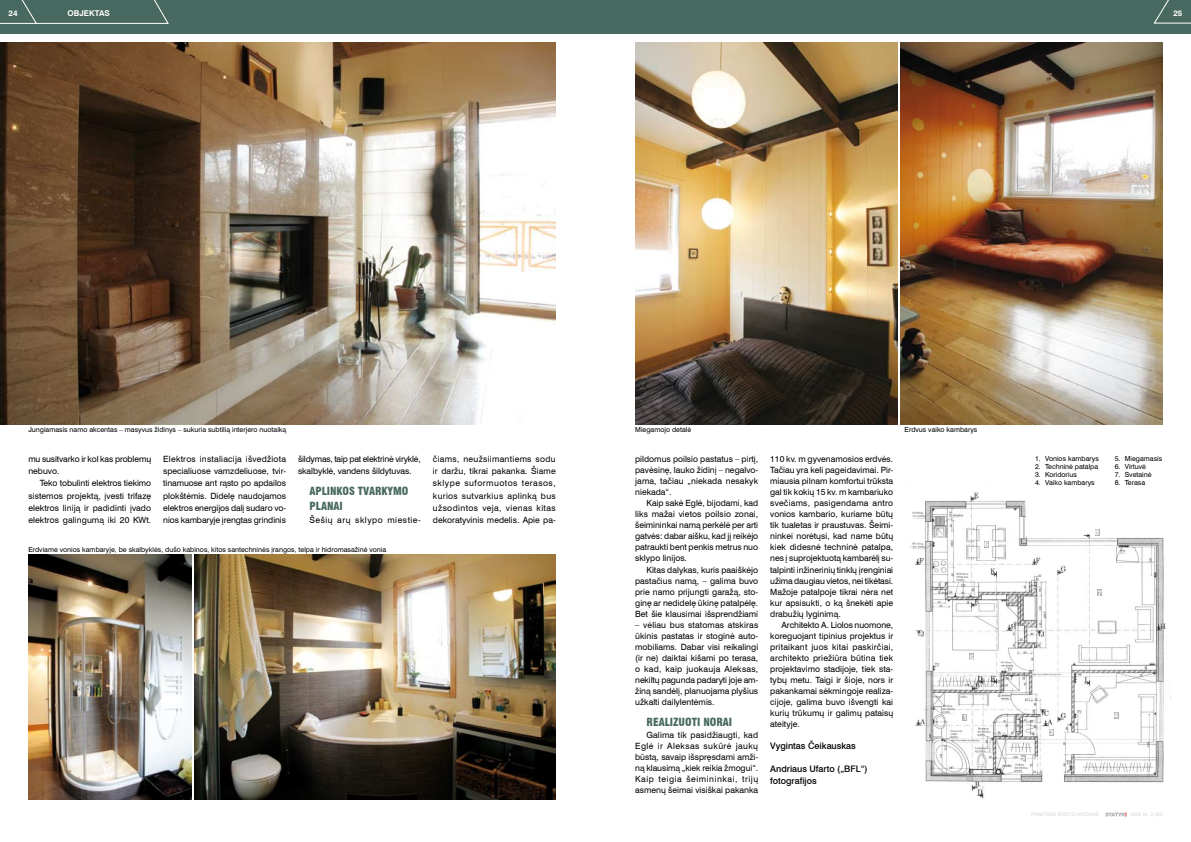
<style>
.page{position:relative;width:1191px;height:842px;background:#fff}
.page>*{position:absolute;margin:0;border:0;box-sizing:border-box;transform-origin:0 0}
.t1{font:11px/14.5px "MC Swiss Heavy Cond Bold";color:#486960}
.t2{font:500 9px/11.5px "MC Swiss";color:#000}
.t3{font:8.6px/11px "MC Swiss Roman";color:#000;text-align:justify}
.t4{font:8.6px/11.4px "MC Swiss Roman";letter-spacing:-.02em;color:#000}
.t5{font:8.6px "MC Swiss Roman";letter-spacing:.06em;color:#000}
.t6{font:8px "MC Swiss Medium Bold";color:#fff}
.t7{font:7px "MC Swiss Roman";color:#000}
.t8{font:5px "MC Swiss Roman";color:#dbd8d5}
.t9{font:5px "Helvetica LT";color:#dbd8d5}
.s1{font-family:"MC Swiss Roman"}
</style>
<div class="page">
<div style="left:0;top:0;width:595px;height:33px;background:#486960"></div>
<svg style="left:0;top:0;width:169px;height:24px"></svg>
<div style="left:595px;top:0;width:596px;height:33px;background:#486960"></div>
<svg style="left:1153px;top:0;width:38px;height:24px"></svg>
<svg style="left:1105px;top:812px;width:21px;height:4px"></svg>
<img style="left:28px;top:555px;width:164px;height:244px">
<img style="left:194px;top:555px;width:362px;height:244px">
<img style="left:910px;top:492px;width:261px;height:307px">
<img style="left:635px;top:43px;width:262px;height:382px">
<img style="left:900px;top:43px;width:262px;height:382px">
<img style="left:0;top:43px;width:556px;height:381px">
<svg style="left:962px;top:714px;width:5px;height:6px"></svg>
<svg style="left:1020px;top:755px;width:5px;height:7px"></svg>
<svg style="left:1049px;top:729px;width:4px;height:6px"></svg>
<svg style="left:1113px;top:712px;width:5px;height:6px"></svg>
<svg style="left:969px;top:653px;width:5px;height:6px"></svg>
<svg style="left:984px;top:541px;width:4px;height:6px"></svg>
<svg style="left:1097px;top:590px;width:5px;height:6px"></svg>
<svg style="left:1094px;top:529px;width:5px;height:6px"></svg>
<p class="t6" style="left:9px;top:8px;width:11px">24</p>
<p class="t6" style="left:67px;top:8px;width:44px">OBJEKTAS</p>
<p class="t6" style="left:1173px;top:8px;width:11px">25</p>
<p class="t7" style="left:28px;top:426px;width:259px">Jungiamasis namo akcentas – masyvus židinys – sukuria subtilią interjero nuotaiką</p>
<p class="t7" style="left:635px;top:426px;width:57px">Miegamojo detalė</p>
<p class="t7" style="left:904px;top:426px;width:74px">Erdvus vaiko kambarys</p>
<p class="t3" style="left:28px;top:453px;width:124px;line-height:12px">mu susitvarko ir kol kas problemų nebuvo.</p>
<p class="t3" style="left:28px;top:477px;width:124px;line-height:12px;text-indent:11px">Teko tobulinti elektros tiekimo sistemos projektą, įvesti trifazę elektros liniją ir padidinti įvado elektros galingumą iki 20 KWt.</p>
<p class="t3" style="left:163px;top:453px;width:124px;line-height:12px">Elektros instaliacija išvedžiota specialiuose vamzdeliuose, tvir&shy;tinamuose ant rąsto po apdailos plokštėmis. Didelę naudojamos elektros energijos dalį sudaro vo&shy;nios kambaryje įrengtas grindinis</p>
<p class="t4" style="left:298px;top:454px;width:124px">šildymas, taip pat elektrinė viryklė, skalbyklė, vandens šildytuvas.</p>
<p class="t1" style="left:309px;top:484px;width:101px">APLINKOS TVARKYMO<br>PLANAI</p>
<p class="t5" style="left:309px;top:514px;width:113px">Šešių arų sklypo miestie-</p>
<p class="t7" style="left:28px;top:545px;width:359px">Erdviame vonios kambaryje, be skalbyklės, dušo kabinos, kitos santechninės įrangos, telpa ir hidromasažinė vonia</p>
<p class="t3" style="left:433px;top:453px;width:124px;line-height:12px">čiams, neužsiimantiems sodu ir daržu, tikrai pakanka. Šiame sklype suformuotos terasos, kurios sutvarkius aplinką bus užsodintos veja, vienas kitas dekoratyvinis medelis. Apie pa-</p>
<p class="t3" style="left:635px;top:454px;width:124px">pildomus poilsio pastatus – pirtį, pavėsinę, lauko židinį – negalvo&shy;jama, tačiau „niekada nesakyk niekada“.</p>
<p class="t3" style="left:635px;top:498px;width:124px;text-indent:11px">Kaip sakė Eglė, bijodami, kad liks mažai vietos poilsio zonai, šeimininkai namą perkėlė per arti gatvės: dabar aišku, kad jį reikėjo patraukti bent penkis metrus nuo sklypo linijos.</p>
<p class="t3" style="left:635px;top:564px;width:124px;text-indent:11px">Kitas dalykas, kuris paaiškėjo pastačius namą, – galima buvo prie namo prijungti garažą, sto&shy;ginę ar nedidelę ūkinę patalpėlę.<br>Bet šie klausimai išsprendžiami</p>
<p class="t3" style="left:635px;top:619px;width:125px">– vėliau bus statomas atskiras ūkinis pastatas ir stoginė auto&shy;mobiliams. Dabar visi reikalingi (ir ne) daiktai kišami po terasa, o kad, kaip juokauja Aleksas, nekiltų pagunda padaryti joje am&shy;žiną sandėlį, planuojama plyšius užkalti dailylentėmis.</p>
<p class="t1" style="left:646px;top:714px;width:87px">REALIZUOTI NORAI</p>
<p class="t3" style="left:635px;top:729px;width:125px;text-indent:11px">Galima tik pasidžiaugti, kad Eglė ir Aleksas sukūrė jaukų būstą, savaip išspręsdami amži&shy;ną klausimą „kiek reikia žmogui“.<br>Kaip teigia šeimininkai, trijų asmenų šeimai visiškai pakanka</p>
<p class="t3" style="left:770px;top:454px;width:124px">110 kv. m gyvenamosios erdvės.<br>Tačiau yra keli pageidavimai. Pir&shy;miausia pilnam komfortui trūksta gal tik kokių 15 kv. m kambariuko svečiams, pasigendama antro vonios kambario, kuriame būtų tik tualetas ir praustuvas. Šeimi&shy;ninkei norėtųsi, kad name būtų kiek didesnė techninė patalpa, nes į suprojektuotą kambarėlį su&shy;talpinti inžinerinių tinklų įrenginiai užima daugiau vietos, nei tikėtasi.<br>Mažoje patalpoje tikrai nėra net kur apsisukti, o ką šnekėti apie drabužių lyginimą.</p>
<p class="t3" style="left:770px;top:619px;width:124px;text-indent:11px">Architekto A. Liolos nuomone, koreguojant tipinius projektus ir pritaikant juos kitai paskirčiai, architekto priežiūra būtina tiek projektavimo stadijoje, tiek sta&shy;tybų metu. Taigi ir šioje, nors ir pakankamai sėkmingoje realiza&shy;cijoje, galima buvo išvengti kai kurių trūkumų ir galimų pataisų ateityje.</p>
<p class="t2" style="left:770px;top:740px;width:87px">Vygintas Čeikauskas</p>
<p class="t2" style="left:770px;top:763px;width:99px">Andriaus Ufarto („BFL“) fotografijos</p>
<p class="t6" style="left:984px;top:539px;width:6px">6</p>
<p class="t6" style="left:969px;top:652px;width:6px">5</p>
<p class="t6" style="left:962px;top:712px;width:6px">1</p>
<p class="t7" style="left:1035px;top:454px;width:65px">1. Vonios kambarys</p>
<p class="t7" style="left:1035px;top:462px;width:65px">2. Techninė patalpa</p>
<p class="t7" style="left:1035px;top:470px;width:43px">3. Koridorius</p>
<p class="t7" style="left:1035px;top:479px;width:61px">4. Vaiko kambarys</p>
<p class="t7" style="left:1114px;top:454px;width:49px">5. Miegamasis</p>
<p class="t7" style="left:1114px;top:462px;width:33px">6. Virtuvė</p>
<p class="t7" style="left:1114px;top:470px;width:38px">7. Svetainė</p>
<p class="t7" style="left:1114px;top:479px;width:32px">8. Terasa</p>
<p class="t6" style="left:1094px;top:527px;width:6px">8</p>
<p class="t6" style="left:1097px;top:588px;width:6px">7</p>
<p class="t6" style="left:1020px;top:754px;width:6px">2</p>
<p class="t6" style="left:1049px;top:727px;width:6px">3</p>
<p class="t6" style="left:1113px;top:710px;width:6px">4</p>
<p class="t8" style="left:1031px;top:812px;width:69px">Praktinis bûsto vadovas</p>
<p class="t9" style="left:1130px;top:812px;width:34px"><span class="s1">2006</span> Nr. 3 (33)</p>
</div>
